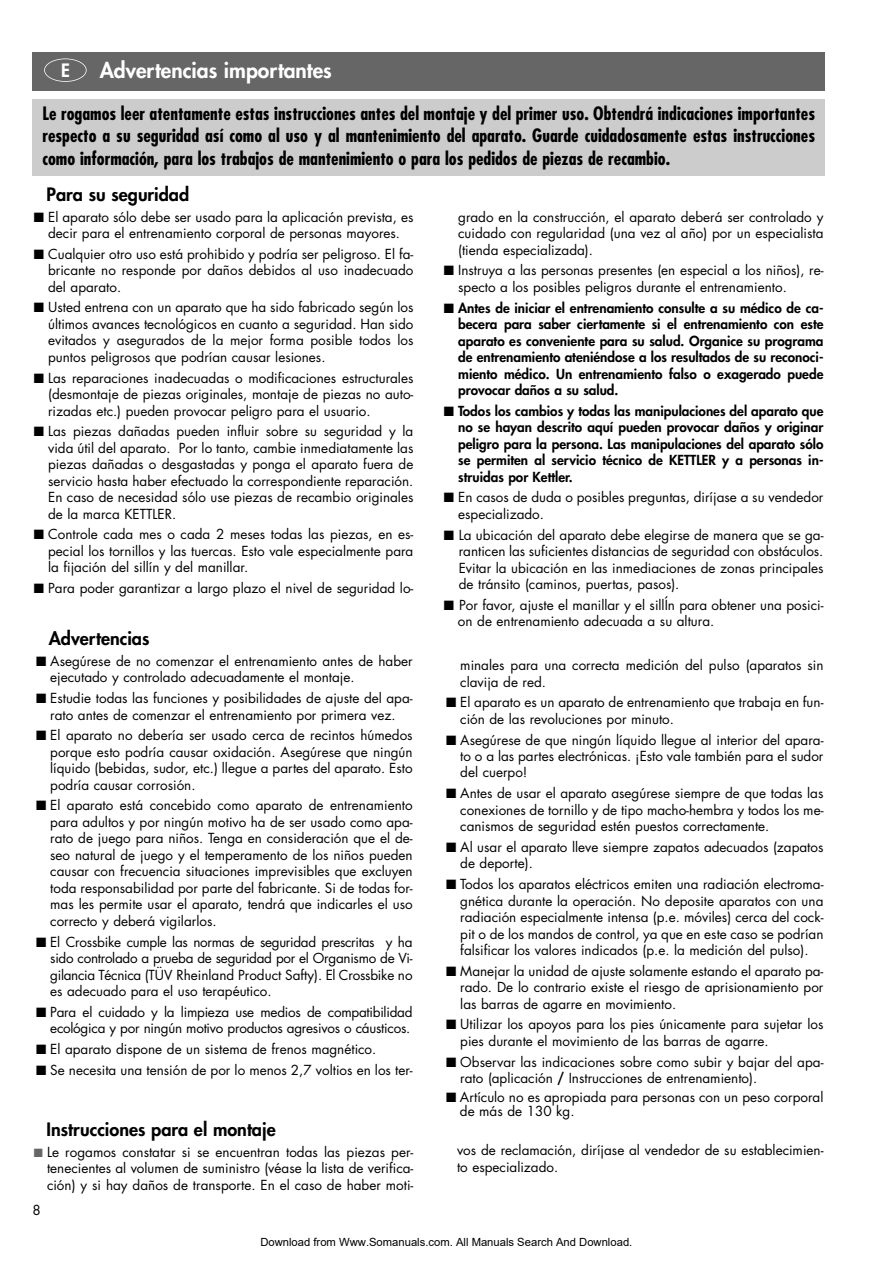
<style>
.page{position:relative;width:893px;height:1263px;background:#fff}
.page>*{position:absolute;margin:0;border:0;box-sizing:border-box;transform-origin:0 0}
.t1{font:800 21px "Futura";color:#fff}
.t2{font:700 condensed 18px/22.8px "Futura";color:#000;text-align:justify}
.t3{font:800 18px "Futura";color:#000}
.t4{font:800 18px "Futura";color:#fff}
.t5{font:13.5px/16.5px "Futura";color:#000;text-align:justify}
.t6{font:800 13.5px/16.5px "Futura";color:#000;text-align:justify}
.t7{font:13.5px/16.5px "Futura";letter-spacing:-.02em;color:#000;text-align:right}
.t8{font:11.25px "Arial";color:#000}
.s1{font-weight:800}
.s2{color:#666}
</style>
<div class="page">
<div style="left:32px;top:52px;width:792px;height:39px;background:#666"></div>
<div style="left:44px;top:58px;width:43px;height:24px;border:1px solid #fff;border-radius:50%"></div>
<div style="left:32px;top:99px;width:792px;height:77px;background:#ccc"></div>
<h2 class="t4" style="left:61px;top:61px;width:10px">E</h2>
<h1 class="t1" style="left:100px;top:60px;width:233px">Advertencias importantes</h1>
<p class="t2" style="left:42px;top:103px;width:774px">Le rogamos leer atentamente estas instrucciones antes del montaje y del primer uso. Obtendrá indicaciones importantes respecto a su seguridad así como al uso y al mantenimiento del aparato. Guarde cuidadosamente estas instrucciones como información, para los trabajos de mantenimiento o para los pedidos de piezas de recambio.</p>
<h2 class="t3" style="left:47px;top:186px;width:144px">Para su seguridad</h2>
<p class="t5" style="left:34px;top:210px;width:381px;text-align:center">■ El aparato sólo debe ser usado para la aplicación prevista, es decir para el entrenamiento corporal de personas mayores.</p>
<p class="t5" style="left:48px;top:247px;width:367px;text-indent:-14px">■ Cualquier otro uso está prohibido y podría ser peligroso. El fa&shy;bricante no responde por daños debidos al uso inadecuado del aparato.</p>
<p class="t5" style="left:48px;top:300px;width:367px;text-indent:-14px">■ Usted entrena con un aparato que ha sido fabricado según los últimos avances tecnológicos en cuanto a seguridad. Han sido evitados y asegurados de la mejor forma posible todos los puntos peligrosos que podrían causar lesiones.</p>
<p class="t5" style="left:48px;top:371px;width:367px;text-indent:-14px">■ Las reparaciones inadecuadas o modificaciones estructurales (desmontaje de piezas originales, montaje de piezas no auto&shy;rizadas etc.) pueden provocar peligro para el usuario.</p>
<p class="t5" style="left:48px;top:424px;width:367px;text-indent:-14px">■ Las piezas dañadas pueden influir sobre su seguridad y la vida útil del aparato. Por lo tanto, cambie inmediatamente las piezas dañadas o desgastadas y ponga el aparato fuera de servicio hasta haber efectuado la correspondiente reparación.<br>En caso de necesidad sólo use piezas de recambio originales de la marca KETTLER.</p>
<p class="t5" style="left:48px;top:527px;width:367px;text-indent:-14px">■ Controle cada mes o cada 2 meses todas las piezas, en es&shy;pecial los tornillos y las tuercas. Esto vale especialmente para la fijación del sillín y del manillar.</p>
<p class="t5" style="left:34px;top:581px;width:381px">■ Para poder garantizar a largo plazo el nivel de seguridad lo-</p>
<p class="t5" style="left:458px;top:210px;width:367px">grado en la construcción, el aparato deberá ser controlado y cuidado con regularidad (una vez al año) por un especialista (tienda especializada).</p>
<p class="t5" style="left:458px;top:263px;width:367px;text-indent:-14px">■ Instruya a las personas presentes (en especial a los niños), re&shy;specto a los posibles peligros durante el entrenamiento.</p>
<p class="t6" style="left:458px;top:300px;width:367px;text-indent:-14px">■ Antes de iniciar el entrenamiento consulte a su médico de ca&shy;becera para saber ciertamente si el entrenamiento con este aparato es conveniente para su salud. Organice su programa de entrenamiento ateniéndose a los resultados de su reconoci&shy;miento médico. Un entrenamiento falso o exagerado puede provocar daños a su salud.</p>
<p class="t6" style="left:458px;top:404px;width:367px;text-indent:-14px">■ Todos los cambios y todas las manipulaciones del aparato que no se hayan descrito aquí pueden provocar daños y originar peligro para la persona. Las manipulaciones del aparato sólo se permiten al servicio técnico de KETTLER y a personas in&shy;struidas por Kettler.</p>
<p class="t5" style="left:458px;top:490px;width:367px;text-indent:-14px">■ En casos de duda o posibles preguntas, diríjase a su vendedor especializado.</p>
<p class="t5" style="left:459px;top:528px;width:366px;text-indent:-15px">■ La ubicación del aparato debe elegirse de manera que se ga&shy;ranticen las suficientes distancias de seguridad con obstáculos.<br>Evitar la ubicación en las inmediaciones de zonas principales de tránsito (caminos, puertas, pasos).</p>
<p class="t5" style="left:458px;top:598px;width:367px;text-indent:-14px">■ Por favor, ajuste el manillar y el sillÍn para obtener una posici&shy;on de entrenamiento adecuada a su altura.</p>
<h2 class="t3" style="left:49px;top:630px;width:102px">Advertencias</h2>
<p class="t5" style="left:50px;top:654px;width:364px;text-indent:-14px">■ Asegúrese de no comenzar el entrenamiento antes de haber ejecutado y controlado adecuadamente el montaje.</p>
<p class="t5" style="left:36px;top:691px;width:378px;text-align:center">■ Estudie todas las funciones y posibilidades de ajuste del apa&shy;rato antes de comenzar el entrenamiento por primera vez.</p>
<p class="t5" style="left:50px;top:728px;width:364px;text-indent:-14px">■ El aparato no debería ser usado cerca de recintos húmedos porque esto podría causar oxidación. Asegúrese que ningún líquido (bebidas, sudor, etc.) llegue a partes del aparato. Esto podría causar corrosión.</p>
<p class="t5" style="left:50px;top:798px;width:364px;text-indent:-14px">■ El aparato está concebido como aparato de entrenamiento para adultos y por ningún motivo ha de ser usado como apa&shy;rato de juego para niños. Tenga en consideración que el de&shy;seo natural de juego y el temperamento de los niños pueden causar con frecuencia situaciones imprevisibles que excluyen toda responsabilidad por parte del fabricante. Si de todas for&shy;mas les permite usar el aparato, tendrá que indicarles el uso correcto y deberá vigilarlos.</p>
<p class="t5" style="left:50px;top:934px;width:364px;text-indent:-14px">■ El Crossbike cumple las normas de seguridad prescritas y ha sido controlado a prueba de seguridad por el Organismo de Vi&shy;gilancia Técnica (TÜV Rheinland Product Safty). El Crossbike no es adecuado para el uso terapéutico.</p>
<p class="t7" style="left:36px;top:1005px;width:378px">■ Para el cuidado y la limpieza use medios de compatibilidad ecológica y por ningún motivo productos agresivos o cáusticos.</p>
<p class="t5" style="left:36px;top:1042px;width:342px">■ El aparato dispone de un sistema de frenos magnético.</p>
<p class="t5" style="left:36px;top:1063px;width:378px">■ Se necesita una tensión de por lo menos 2,7 voltios en los ter-</p>
<p class="t5" style="left:460px;top:658px;width:364px">minales para una correcta medición del pulso (aparatos sin clavija de red.</p>
<p class="t5" style="left:460px;top:695px;width:364px;text-indent:-14px">■ El aparato es un aparato de entrenamiento que trabaja en fun&shy;ción de las revoluciones por minuto.</p>
<p class="t5" style="left:460px;top:732px;width:364px;text-indent:-14px">■ Asegúrese de que ningún líquido llegue al interior del apara&shy;to o a las partes electrónicas. ¡Esto vale también para el sudor del cuerpo!</p>
<p class="t5" style="left:460px;top:786px;width:364px;text-indent:-14px">■ Antes de usar el aparato asegúrese siempre de que todas las conexiones de tornillo y de tipo macho-hembra y todos los me&shy;canismos de seguridad estén puestos correctamente.</p>
<p class="t5" style="left:460px;top:840px;width:364px;text-indent:-14px">■ Al usar el aparato lleve siempre zapatos adecuados (zapatos de deporte).</p>
<p class="t5" style="left:460px;top:877px;width:364px;text-indent:-14px">■ Todos los aparatos eléctricos emiten una radiación electroma&shy;gnética durante la operación. No deposite aparatos con una radiación especialmente intensa (p.e. móviles) cerca del cock&shy;pit o de los mandos de control, ya que en este caso se podrían falsificar los valores indicados (p.e. la medición del pulso).</p>
<p class="t5" style="left:460px;top:964px;width:364px;text-indent:-14px">■ Manejar la unidad de ajuste solamente estando el aparato pa&shy;rado. De lo contrario existe el riesgo de aprisionamiento por las barras de agarre en movimiento.</p>
<p class="t5" style="left:460px;top:1017px;width:364px;text-indent:-14px">■ Utilizar los apoyos para los pies únicamente para sujetar los pies durante el movimiento de las barras de agarre.</p>
<p class="t5" style="left:460px;top:1055px;width:364px;text-indent:-14px">■ Observar las indicaciones sobre como subir y bajar del apa&shy;rato (aplicación <span class="s1">/</span> Instrucciones de entrenamiento).</p>
<p class="t5" style="left:460px;top:1091px;width:365px;line-height:14.2px;text-indent:-14px">■ Artículo no es apropiada para personas con un peso corporal de más de 130 kg.</p>
<h2 class="t3" style="left:47px;top:1121px;width:230px">Instrucciones para el montaje</h2>
<p class="t5" style="left:47px;top:1145px;width:368px;text-indent:-13px"><span class="s2">■</span> Le rogamos constatar si se encuentran todas las piezas per&shy;tenecientes al volumen de suministro (véase la lista de verifica&shy;ción) y si hay daños de transporte. En el caso de haber moti-</p>
<p class="t5" style="left:457px;top:1143px;width:368px">vos de reclamación, diríjase al vendedor de su establecimien&shy;to especializado.</p>
<p class="t5" style="left:32px;top:1202px;width:10px">8</p>
<p class="t8" style="left:260px;top:1235px;width:373px">Download from Www.Somanuals.com. All Manuals Search And Download.</p>
</div>
